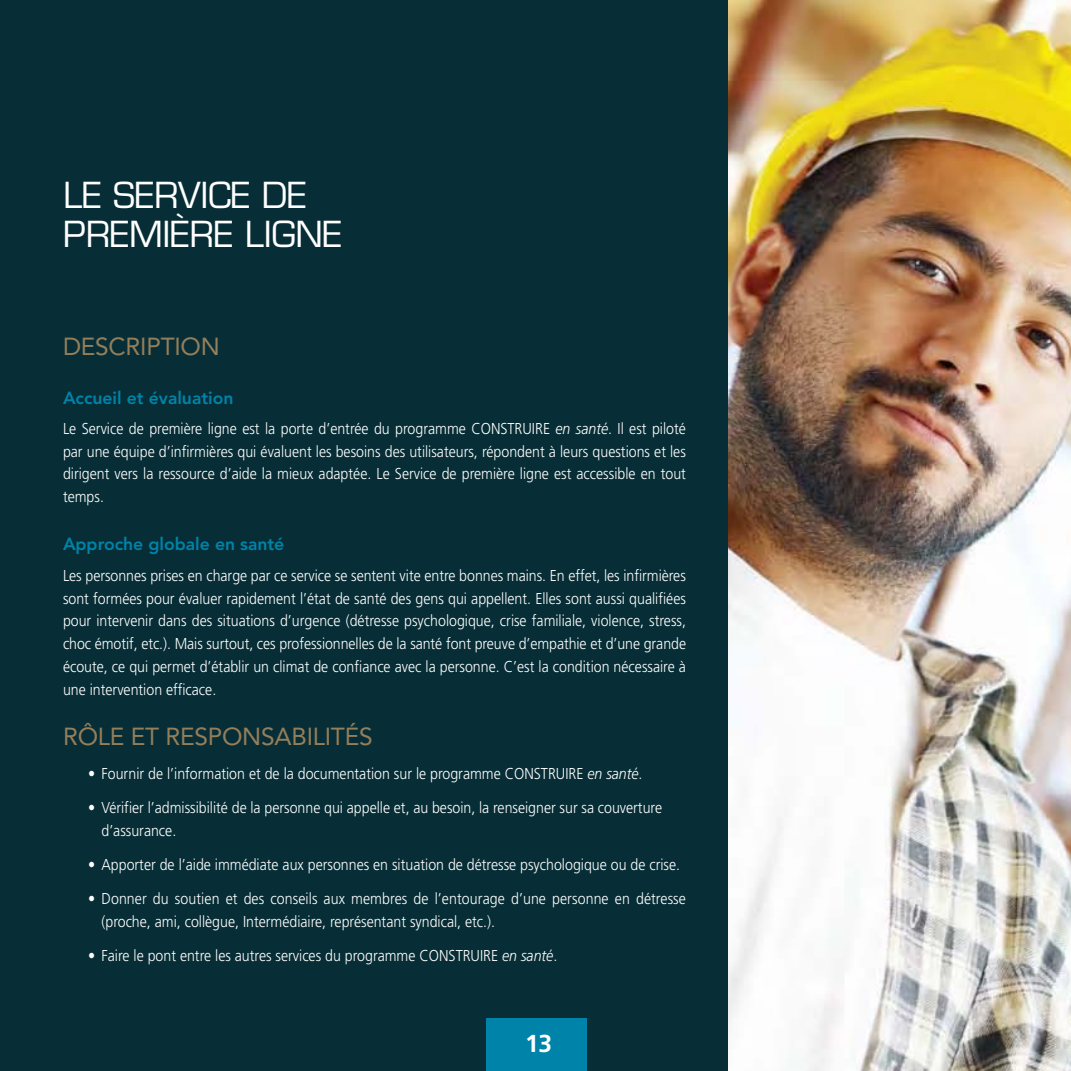
<style>
.page{position:relative;width:1071px;height:1071px;background:#072e36}
.page>*{position:absolute;margin:0;border:0;box-sizing:border-box;transform-origin:0 0}
.t1{font:35px/38.5px "Eurostile LT Std";letter-spacing:-.01em;color:#fff}
.t2{font:24.5px "Avenir";letter-spacing:-.01em;color:#947f5b}
.t3{font:700 24.5px "Frutiger LT Std";color:#fff}
.t4{font:800 17.5px "Avenir";color:#0083a9}
.t5{font:300 15.75px/22.8px "Frutiger LT Std";color:#fff;text-align:justify;scale:.9 1}
.s1{font-style:italic}
</style>
<div class="page">
<div style="left:486px;top:1018px;width:101px;height:53px;background:#0083a9"></div>
<img style="left:728px;top:0;width:343px;height:1071px">
<h1 class="t1" style="left:63px;top:176px;width:281px">LE SERVICE DE<br>PREMIÈRE LIGNE</h1>
<h2 class="t2" style="left:63px;top:333px;width:158px">DESCRIPTION</h2>
<p class="t4" style="left:63px;top:387px;width:172px">Accueil et évaluation</p>
<p class="t5" style="left:63px;top:417px;width:694px">Le Service de première ligne est la porte d’entrée du programme CONSTRUIRE <span class="s1">en santé</span>. Il est piloté par une équipe d’infirmières qui évaluent les besoins des utilisateurs, répondent à leurs questions et les dirigent vers la ressource d’aide la mieux adaptée. Le Service de première ligne est accessible en tout temps.</p>
<p class="t4" style="left:63px;top:534px;width:223px">Approche globale en santé</p>
<p class="t5" style="left:63px;top:564px;width:694px">Les personnes prises en charge par ce service se sentent vite entre bonnes mains. En effet, les infirmières sont formées pour évaluer rapidement l’état de santé des gens qui appellent. Elles sont aussi qualifiées pour intervenir dans des situations d’urgence (détresse psychologique, crise familiale, violence, stress, choc émotif, etc.). Mais surtout, ces professionnelles de la santé font preuve d’empathie et d’une grande écoute, ce qui permet d’établir un climat de confiance avec la personne. C’est la condition nécessaire à une intervention efficace.</p>
<h2 class="t2" style="left:63px;top:722px;width:311px">RÔLE ET RESPONSABILITÉS</h2>
<p class="t5" style="left:88px;top:763px;width:617px">• Fournir de l’information et de la documentation sur le programme CONSTRUIRE <span class="s1">en santé</span>.</p>
<p class="t5" style="left:101px;top:797px;width:624px;text-indent:-13px">• Vérifier l’admissibilité de la personne qui appelle et, au besoin, la renseigner sur sa couverture d’assurance.</p>
<p class="t5" style="left:88px;top:854px;width:659px">• Apporter de l’aide immédiate aux personnes en situation de détresse psychologique ou de crise.</p>
<p class="t5" style="left:102px;top:888px;width:651px;text-indent:-13px">• Donner du soutien et des conseils aux membres de l’entourage d’une personne en détresse (proche, ami, collègue, Intermédiaire, représentant syndical, etc.).</p>
<p class="t5" style="left:88px;top:945px;width:523px">• Faire le pont entre les autres services du programme CONSTRUIRE <span class="s1">en santé</span>.</p>
<h2 class="t3" style="left:525px;top:1030px;width:34px">1313</h2>
</div>
